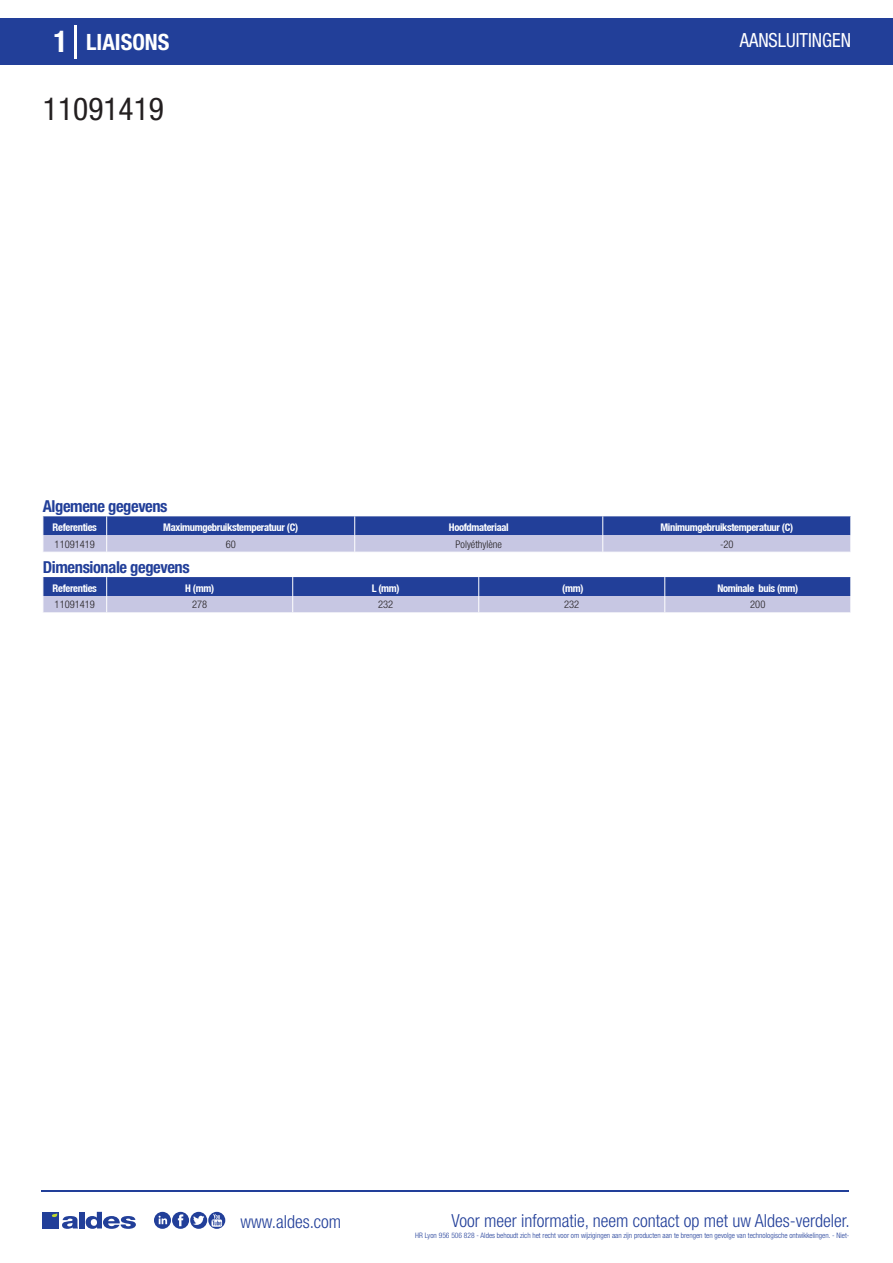
<style>
.page{position:relative;width:893px;height:1263px;background:#fff}
.page>*{position:absolute;margin:0;border:0;box-sizing:border-box;transform-origin:0 0}
.t1{font:condensed 31.5px "Helvetica Neue LT Std";color:#231f20}
.t2{font:700 condensed 22.5px "Helvetica Neue LT Std";color:#fff}
.t3{font:condensed 19.5px "Helvetica Neue LT Std";color:#fff;scale:.95 1}
.t4{font:300 condensed 18px "Helvetica Neue";color:#223f99}
.t5{font:700 condensed 16.5px "Helvetica Neue LT Std";letter-spacing:-.025em;color:#223f99}
.t6{font:700 condensed 10.5px "Helvetica Neue";letter-spacing:-.03em;color:#fff}
.t7{font:300 condensed 10.5px "Helvetica Neue";color:#231f20}
.t8{font:300 condensed 7.5px "Helvetica Neue";color:#223f99}
.s1{font-size:30px}
</style>
<div class="page">
<div style="left:0;top:18px;width:893px;height:46px;background:#223f99"></div>
<hr style="left:74px;top:25px;width:2px;height:33px;background:#fff">
<svg style="left:43px;top:516px;width:808px;height:36px;background:#7382bd"></svg>
<svg style="left:43px;top:577px;width:808px;height:36px;background:#7281bd"></svg>
<hr style="left:41px;top:1190px;width:808px;height:1px;background:#223f99">
<svg style="left:154px;top:1212px;width:71px;height:17px"></svg>
<div style="left:42px;top:1212px;width:17px;height:16px;background:#223f99"></div>
<div style="left:79px;top:1212px;width:5px;height:16px;background:#223f99"></div>
<svg style="left:86px;top:1212px;width:50px;height:17px"></svg>
<svg style="left:52px;top:1213px;width:26px;height:16px"></svg>
<h2 class="t2" style="left:54px;top:28px;width:117px"><span class="s1">1</span> LIAISONS</h2>
<h3 class="t3" style="left:740px;top:29px;width:119px">AANSLUITINGEN</h3>
<h1 class="t1" style="left:43px;top:91px;width:122px">11091419</h1>
<h3 class="t5" style="left:43px;top:496px;width:126px">Algemene gegevens</h3>
<h3 class="t6" style="left:53px;top:521px;width:46px">Referenties</h3>
<h3 class="t6" style="left:163px;top:521px;width:136px">Maximumgebruikstemperatuur (C)</h3>
<h3 class="t6" style="left:449px;top:521px;width:61px">Hoofdmateriaal</h3>
<h3 class="t6" style="left:660px;top:521px;width:134px">Minimumgebruikstemperatuur (C)</h3>
<h3 class="t7" style="left:55px;top:538px;width:42px">11091419</h3>
<h3 class="t7" style="left:226px;top:538px;width:12px">60</h3>
<h3 class="t7" style="left:455px;top:538px;width:48px">Polyéthylène</h3>
<h3 class="t7" style="left:720px;top:538px;width:15px">-20</h3>
<h3 class="t5" style="left:43px;top:557px;width:148px">Dimensionale gegevens</h3>
<h3 class="t6" style="left:53px;top:581px;width:46px">Referenties</h3>
<h3 class="t6" style="left:185px;top:581px;width:30px">H (mm)</h3>
<h3 class="t6" style="left:372px;top:581px;width:29px">L (mm)</h3>
<h3 class="t6" style="left:562px;top:581px;width:23px">(mm)</h3>
<h3 class="t6" style="left:717px;top:581px;width:82px">Nominale buis (mm)</h3>
<h3 class="t7" style="left:55px;top:599px;width:42px">11091419</h3>
<h3 class="t7" style="left:192px;top:599px;width:17px">278</h3>
<h3 class="t7" style="left:378px;top:599px;width:17px">232</h3>
<h3 class="t7" style="left:564px;top:599px;width:17px">232</h3>
<h3 class="t7" style="left:750px;top:599px;width:17px">200</h3>
<h3 class="t4" style="left:240px;top:1211px;width:102px">www.aldes.com</h3>
<h3 class="t4" style="left:451px;top:1211px;width:400px">Voor meer informatie, neem contact op met uw Aldes-verdeler.</h3>
<p class="t8" style="left:415px;top:1230px;width:436px">HR Lyon 956 506 828 - Aldes behoudt zich het recht voor om wijzigingen aan zijn producten aan te brengen ten gevolge van technologische ontwikkelingen. - Niet-</p>
</div>
